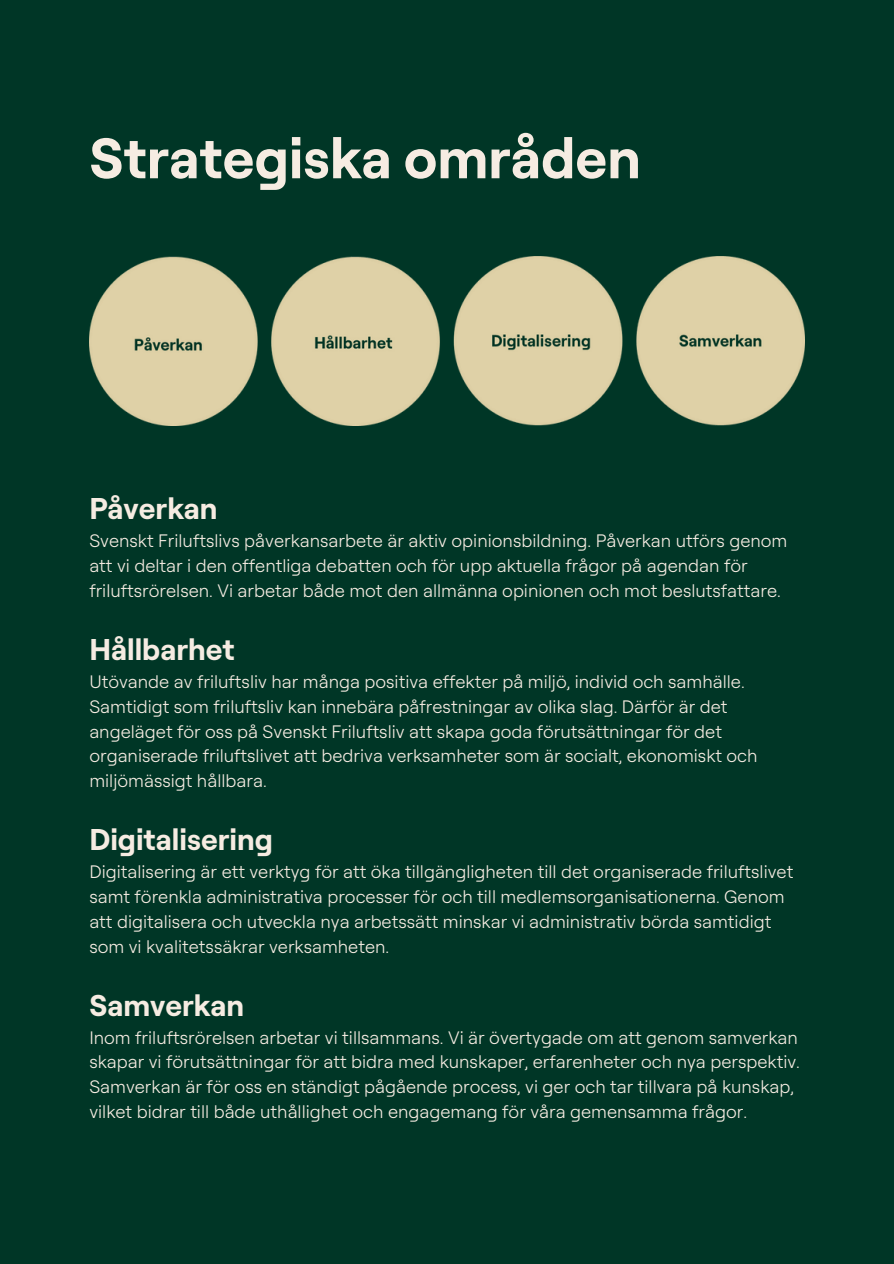
<style>
.page{position:relative;width:894px;height:1264px;background:#fff}
.page>*{position:absolute;margin:0;border:0;box-sizing:border-box;transform-origin:0 0}
.t1{font:700 57px "Roobert";color:#f6ece2}
.t2{font:700 30px "Roobert";color:#f6ece2}
.t3{font:300 18px/24.8px "Roobert";color:#f6ece2}
</style>
<div class="page">
<div style="left:0;top:0;width:893px;height:1263px;background:#003626"></div>
<img style="left:89px;top:257px;width:715px;height:169px">
<p class="t1" style="left:89px;top:121px;width:552px">Strategiska områden</p>
<h1 class="t2" style="left:89px;top:489px;width:130px">Påverkan</h1>
<p class="t3" style="left:89px;top:528px;width:699px">Svenskt Friluftslivs påverkansarbete är aktiv opinionsbildning. Påverkan utförs genom att vi deltar i den offentliga debatten och för upp aktuella frågor på agendan för friluftsrörelsen. Vi arbetar både mot den allmänna opinionen och mot beslutsfattare.</p>
<p class="t2" style="left:89px;top:629px;width:147px">Hållbarhet</p>
<p class="t3" style="left:89px;top:669px;width:669px">Utövande av friluftsliv har många positiva effekter på miljö, individ och samhälle.<br>Samtidigt som friluftsliv kan innebära påfrestningar av olika slag. Därför är det angeläget för oss på Svenskt Friluftsliv att skapa goda förutsättningar för det organiserade friluftslivet att bedriva verksamheter som är socialt, ekonomiskt och miljömässigt hållbara.</p>
<p class="t2" style="left:89px;top:820px;width:185px">Digitalisering</p>
<p class="t3" style="left:89px;top:859px;width:705px">Digitalisering är ett verktyg för att öka tillgängligheten till det organiserade friluftslivet samt förenkla administrativa processer för och till medlemsorganisationerna. Genom att digitalisera och utveckla nya arbetssätt minskar vi administrativ börda samtidigt som vi kvalitetssäkrar verksamheten.</p>
<p class="t2" style="left:89px;top:985px;width:156px">Samverkan</p>
<p class="t3" style="left:89px;top:1024px;width:711px">Inom friluftsrörelsen arbetar vi tillsammans. Vi är övertygade om att genom samverkan skapar vi förutsättningar för att bidra med kunskaper, erfarenheter och nya perspektiv.<br>Samverkan är för oss en ständigt pågående process, vi ger och tar tillvara på kunskap, vilket bidrar till både uthållighet och engagemang för våra gemensamma frågor.</p>
</div>
